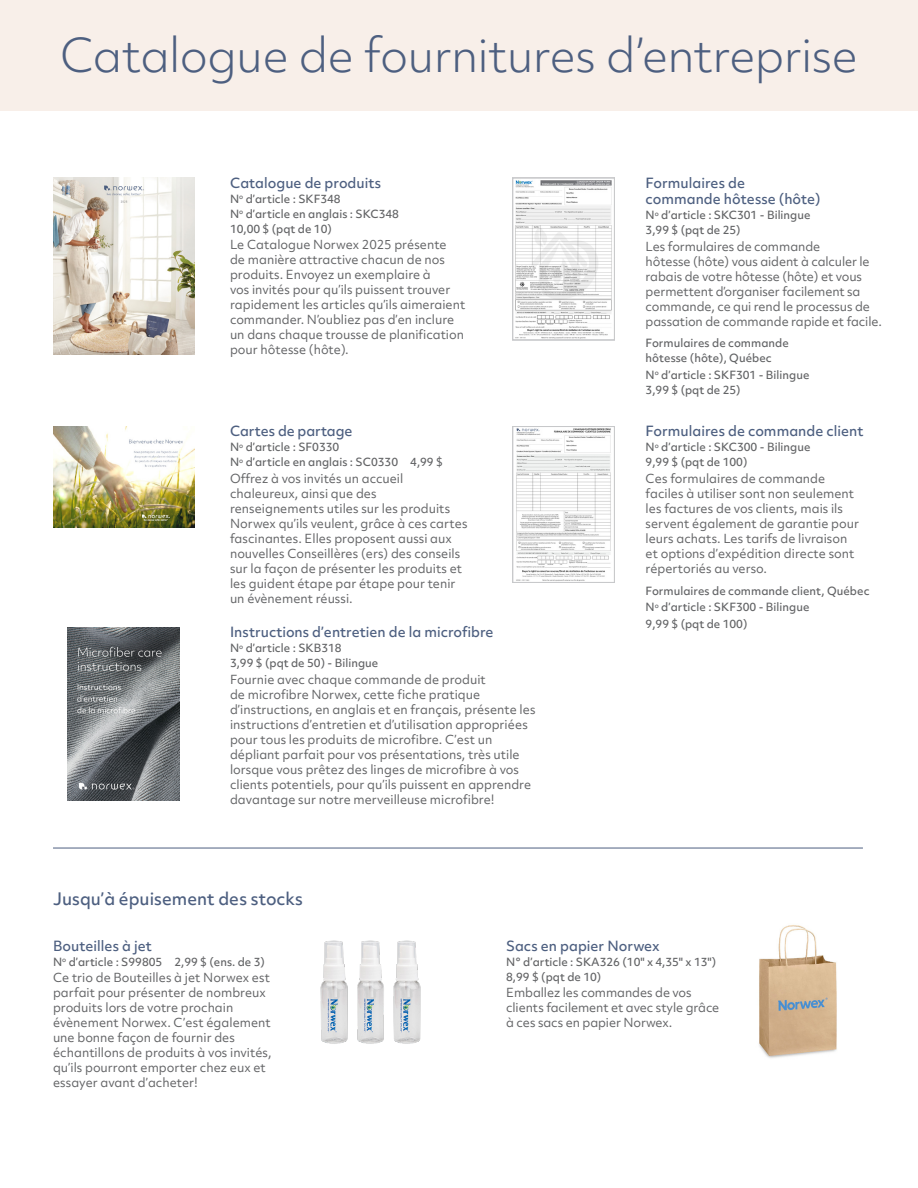
<style>
.page{position:relative;width:918px;height:1188px;background:#fff}
.page>*{position:absolute;margin:0;border:0;box-sizing:border-box;transform-origin:0 0}
.t1{font:300 45px "Objektiv Mk 2";letter-spacing:-.01em;color:#4d5f80}
.t2{font:500 16.5px "Objektiv Mk 2";color:#4d5f80}
.t3{font:500 13.5px/16.2px "Objektiv Mk 2";color:#4d5f80}
.t4{font:12px/15px "Objektiv Mk 2";color:#636466}
.t5{font:500 10.8px/15px "Objektiv Mk 2";color:#636466}
</style>
<div class="page">
<div style="left:0;top:0;width:918px;height:110px;background:#f8efe9"></div>
<img style="left:515px;top:180px;width:97px;height:158px">
<div style="left:512px;top:178px;width:103px;height:162px;border:1px solid #c7c8ca"></div>
<img style="left:53px;top:426px;width:142px;height:101px">
<hr style="left:53px;top:848px;width:810px;height:1px;background:#4d5f80">
<img style="left:320px;top:940px;width:101px;height:104px">
<img style="left:68px;top:627px;width:112px;height:173px">
<img style="left:516px;top:428px;width:95px;height:153px">
<div style="left:512px;top:426px;width:103px;height:157px;border:1px solid #c7c8ca"></div>
<img style="left:759px;top:925px;width:78px;height:133px">
<img style="left:53px;top:178px;width:142px;height:177px">
<h1 class="t1" style="left:60px;top:25px;width:799px">Catalogue de fournitures d’entreprise</h1>
<p class="t3" style="left:230px;top:175px;width:153px">Catalogue de produits</p>
<p class="t5" style="left:230px;top:191px;width:171px">N<sup>o</sup> d’article : SKF348<br>N<sup>o</sup> d’article en anglais : SKC348<br>10,00 $ (pqt de 10)</p>
<p class="t4" style="left:230px;top:237px;width:237px">Le Catalogue Norwex 2025 présente<br>de manière attractive chacun de nos produits. Envoyez un exemplaire à<br>vos invités pour qu’ils puissent trouver rapidement les articles qu’ils aimeraient commander. N’oubliez pas d’en inclure un dans chaque trousse de planification pour hôtesse (hôte).</p>
<p class="t3" style="left:230px;top:423px;width:124px">Cartes de partage</p>
<p class="t5" style="left:230px;top:440px;width:214px">N<sup>o</sup> d’article : SF0330<br>N<sup>o</sup> d’article en anglais : SC0330 4,99 $</p>
<p class="t4" style="left:230px;top:471px;width:239px">Offrez à vos invités un accueil chaleureux, ainsi que des renseignements utiles sur les produits Norwex qu’ils veulent, grâce à ces cartes fascinantes. Elles proposent aussi aux nouvelles Conseillères (ers) des conseils sur la façon de présenter les produits et les guident étape par étape pour tenir un évènement réussi.</p>
<p class="t3" style="left:230px;top:624px;width:265px">Instructions d’entretien de la microfibre</p>
<p class="t5" style="left:230px;top:641px;width:150px">N<sup>o</sup> d’article : SKB318<br>3,99 $ (pqt de 50) - Bilingue</p>
<p class="t4" style="left:230px;top:672px;width:307px">Fournie avec chaque commande de produit<br>de microfibre Norwex, cette fiche pratique d’instructions, en anglais et en français, présente les instructions d’entretien et d’utilisation appropriées pour tous les produits de microfibre. C’est un dépliant parfait pour vos présentations, très utile lorsque vous prêtez des linges de microfibre à vos clients potentiels, pour qu’ils puissent en apprendre davantage sur notre merveilleuse microfibre!</p>
<p class="t3" style="left:646px;top:175px;width:177px">Formulaires de commande hôtesse (hôte)</p>
<p class="t5" style="left:646px;top:207px;width:166px">N<sup>o</sup> d’article : SKC301 - Bilingue<br>3,99 $ (pqt de 25)</p>
<p class="t4" style="left:646px;top:239px;width:238px">Les formulaires de commande<br>hôtesse (hôte) vous aident à calculer le rabais de votre hôtesse (hôte) et vous permettent d’organiser facilement sa commande, ce qui rend le processus de passation de commande rapide et facile.</p>
<p class="t5" style="left:646px;top:336px;width:145px">Formulaires de commande hôtesse (hôte), Québec</p>
<p class="t5" style="left:646px;top:367px;width:165px">N<sup>o</sup> d’article : SKF301 - Bilingue<br>3,99 $ (pqt de 25)</p>
<p class="t3" style="left:646px;top:423px;width:219px">Formulaires de commande client</p>
<p class="t5" style="left:646px;top:440px;width:166px">N<sup>o</sup> d’article : SKC300 - Bilingue<br>9,99 $ (pqt de 100)</p>
<p class="t4" style="left:646px;top:471px;width:215px">Ces formulaires de commande faciles à utiliser sont non seulement les factures de vos clients, mais ils servent également de garantie pour leurs achats. Les tarifs de livraison et options d’expédition directe sont répertoriés au verso.</p>
<p class="t5" style="left:646px;top:582px;width:225px;line-height:16.5px">Formulaires de commande client, Québec<br>N<sup>o</sup> d’article : SKF300 - Bilingue<br>9,99 $ (pqt de 100)</p>
<h2 class="t2" style="left:53px;top:887px;width:251px">Jusqu’à épuisement des stocks</h2>
<p class="t3" style="left:53px;top:938px;width:100px">Bouteilles à jet</p>
<p class="t5" style="left:53px;top:954px;width:214px">N<sup>o</sup> d’article : S99805 2,99 $ (ens. de 3)</p>
<p class="t4" style="left:53px;top:970px;width:220px">Ce trio de Bouteilles à jet Norwex est parfait pour présenter de nombreux produits lors de votre prochain évènement Norwex. C’est également une bonne façon de fournir des échantillons de produits à vos invités, qu’ils pourront emporter chez eux et essayer avant d’acheter!</p>
<p class="t3" style="left:506px;top:938px;width:155px">Sacs en papier Norwex</p>
<p class="t5" style="left:506px;top:954px;width:211px">N° d’article : SKA326 (10" x 4,35" x 13")<br>8,99 $ (pqt de 10)</p>
<p class="t4" style="left:506px;top:985px;width:215px">Emballez les commandes de vos clients facilement et avec style grâce à ces sacs en papier Norwex.</p>
</div>
